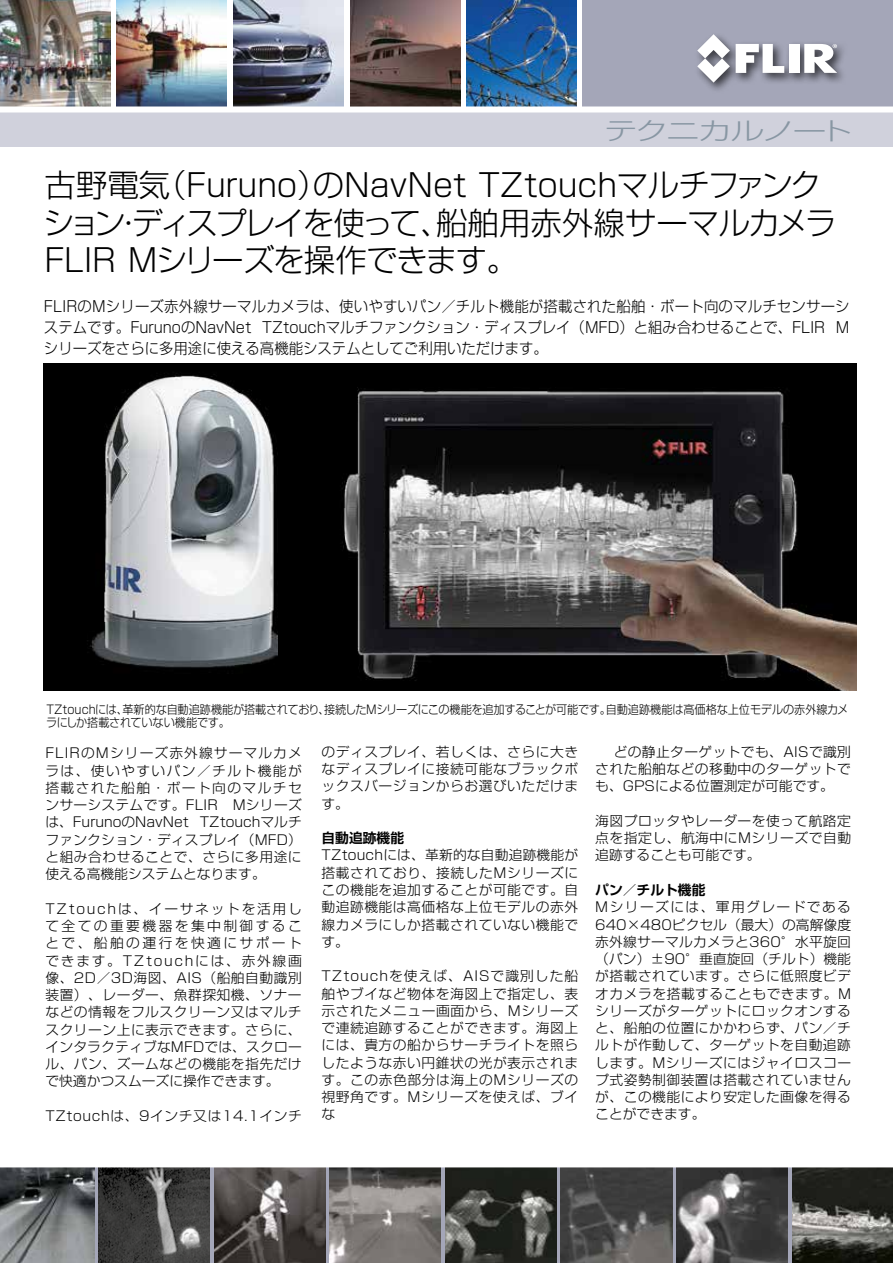
<style>
.page{position:relative;width:893px;height:1263px;background:#fff}
.page>*{position:absolute;margin:0;border:0;box-sizing:border-box;transform-origin:0 0}
.t1{font:300 31.5px/37.8px "Shin Go Pro";letter-spacing:-.005em;color:#000}
.t2{font:300 15px/21px "Shin Go Pro";color:#000;text-align:justify;scale:.96 1}
.t3{font:300 13.5px/17.2px "Shin Go Pro";letter-spacing:.035em;color:#000;text-align:justify}
.t4{font:700 13.5px "Shin Go Pro De";color:#000}
.t5{font:300 12px/13.5px "Shin Go Pro";letter-spacing:-.02em;color:#000;scale:.93 1}
</style>
<div class="page">
<div style="left:583px;top:0;width:310px;height:107px;background:#a4a6b8"></div>
<svg style="left:94px;top:1167px;width:698px;height:96px;background:#90929f"></svg>
<div style="left:0;top:112px;width:893px;height:35px;background:#d0d1dc"></div>
<div style="left:694px;top:31px;width:155px;height:63px;background:#000;opacity:.66"></div>
<svg style="left:736px;top:44px;width:48px;height:29px"></svg>
<div style="left:789px;top:44px;width:10px;height:29px;background:#fff"></div>
<svg style="left:697px;top:34px;width:33px;height:49px"></svg>
<svg style="left:804px;top:44px;width:33px;height:29px"></svg>
<img style="left:467px;top:0;width:110px;height:106px">
<img style="left:350px;top:0;width:110px;height:106px">
<img style="left:233px;top:0;width:110px;height:106px">
<img style="left:117px;top:0;width:110px;height:106px">
<img style="left:0;top:0;width:110px;height:106px">
<div style="left:0;top:106px;width:893px;height:6px;background:#fff"></div>
<img style="left:330px;top:1167px;width:111px;height:96px">
<img style="left:0;top:1167px;width:94px;height:96px">
<img style="left:445px;top:1167px;width:111px;height:96px">
<img style="left:99px;top:1167px;width:111px;height:96px">
<img style="left:561px;top:1167px;width:111px;height:96px">
<img style="left:214px;top:1167px;width:111px;height:96px">
<img style="left:676px;top:1167px;width:112px;height:96px">
<img style="left:792px;top:1167px;width:101px;height:96px">
<div style="left:43px;top:363px;width:813px;height:328px;background:#000"></div>
<img style="left:342px;top:387px;width:514px;height:304px">
<img style="left:87px;top:374px;width:190px;height:294px">
<h1 class="t1" style="left:43px;top:162px;width:795px">古野電気（Furuno）のNavNet TZtouchマルチファンクション・ディスプレイを使って、船舶用赤外線サーマルカメラ<br>FLIR Mシリーズを操作できます。</h1>
<p class="t2" style="left:44px;top:293px;width:841px">FLIRのMシリーズ赤外線サーマルカメラは、使いやすいパン／チルト機能が搭載された船舶・ボート向のマルチセンサーシステムです。FurunoのNavNet TZtouchマルチファンクション・ディスプレイ（MFD）と組み合わせることで、FLIR Mシリーズをさらに多用途に使える高機能システムとしてご利用いただけます。</p>
<p class="t5" style="left:46px;top:701px;width:864px">TZtouchには、革新的な自動追跡機能が搭載されており、接続したMシリーズにこの機能を追加することが可能です。自動追跡機能は高価格な上位モデルの赤外線カメラにしか搭載されていない機能です。</p>
<p class="t3" style="left:321px;top:741px;width:258px">のディスプレイ、若しくは、さらに大きなディスプレイに接続可能なブラックボックスバージョンからお選びいただけます。</p>
<p class="t4" style="left:321px;top:827px;width:84px">自動追跡機能</p>
<p class="t3" style="left:321px;top:845px;width:258px">TZtouchには、革新的な自動追跡機能が搭載されており、接続したMシリーズにこの機能を追加することが可能です。自動追跡機能は高価格な上位モデルの赤外線カメラにしか搭載されていない機能です。</p>
<p class="t3" style="left:321px;top:966px;width:258px">TZtouchを使えば、AISで識別した船舶やブイなど物体を海図上で指定し、表示されたメニュー画面から、Mシリーズで連続追跡することができます。海図上には、貴方の船からサーチライトを照らしたような赤い円錐状の光が表示されます。この赤色部分は海上のMシリーズの視野角です。Mシリーズを使えば、ブイな</p>
<p class="t3" style="left:595px;top:741px;width:257px;text-indent:18px">どの静止ターゲットでも、AISで識別された船舶などの移動中のターゲットでも、GPSによる位置測定が可能です。</p>
<p class="t3" style="left:595px;top:810px;width:257px">海図プロッタやレーダーを使って航路定点を指定し、航海中にMシリーズで自動追跡することも可能です。</p>
<p class="t4" style="left:595px;top:879px;width:112px">パン／チルト機能</p>
<p class="t3" style="left:595px;top:897px;width:257px">Mシリーズには、軍用グレードである640×480ピクセル（最大）の高解像度赤外線サーマルカメラと360°水平旋回（パン）±90°垂直旋回（チルト）機能が搭載されています。さらに低照度ビデオカメラを搭載することもできます。Mシリーズがターゲットにロックオンすると、船舶の位置にかかわらず、パン／チルトが作動して、ターゲットを自動追跡します。Mシリーズにはジャイロスコープ式姿勢制御装置は搭載されていませんが、この機能により安定した画像を得ることができます。</p>
<p class="t3" style="left:45px;top:743px;width:258px">FLIRのMシリーズ赤外線サーマルカメラは、使いやすいパン／チルト機能が搭載された船舶・ボート向のマルチセンサーシステムです。FLIR Mシリーズは、FurunoのNavNet TZtouchマルチファンクション・ディスプレイ（MFD）と組み合わせることで、さらに多用途に使える高機能システムとなります。</p>
<p class="t3" style="left:45px;top:898px;width:258px">TZtouchは、イーサネットを活用して全ての重要機器を集中制御することで、船舶の運行を快適にサポートできます。TZtouchには、赤外線画像、2D／3D海図、AIS（船舶自動識別装置）、レーダー、魚群探知機、ソナーなどの情報をフルスクリーン又はマルチスクリーン上に表示できます。さらに、インタラクティブなMFDでは、スクロール、パン、ズームなどの機能を指先だけで快適かつスムーズに操作できます。</p>
<p class="t3" style="left:45px;top:1105px;width:258px">TZtouchは、9インチ又は14.1インチ</p>
</div>
